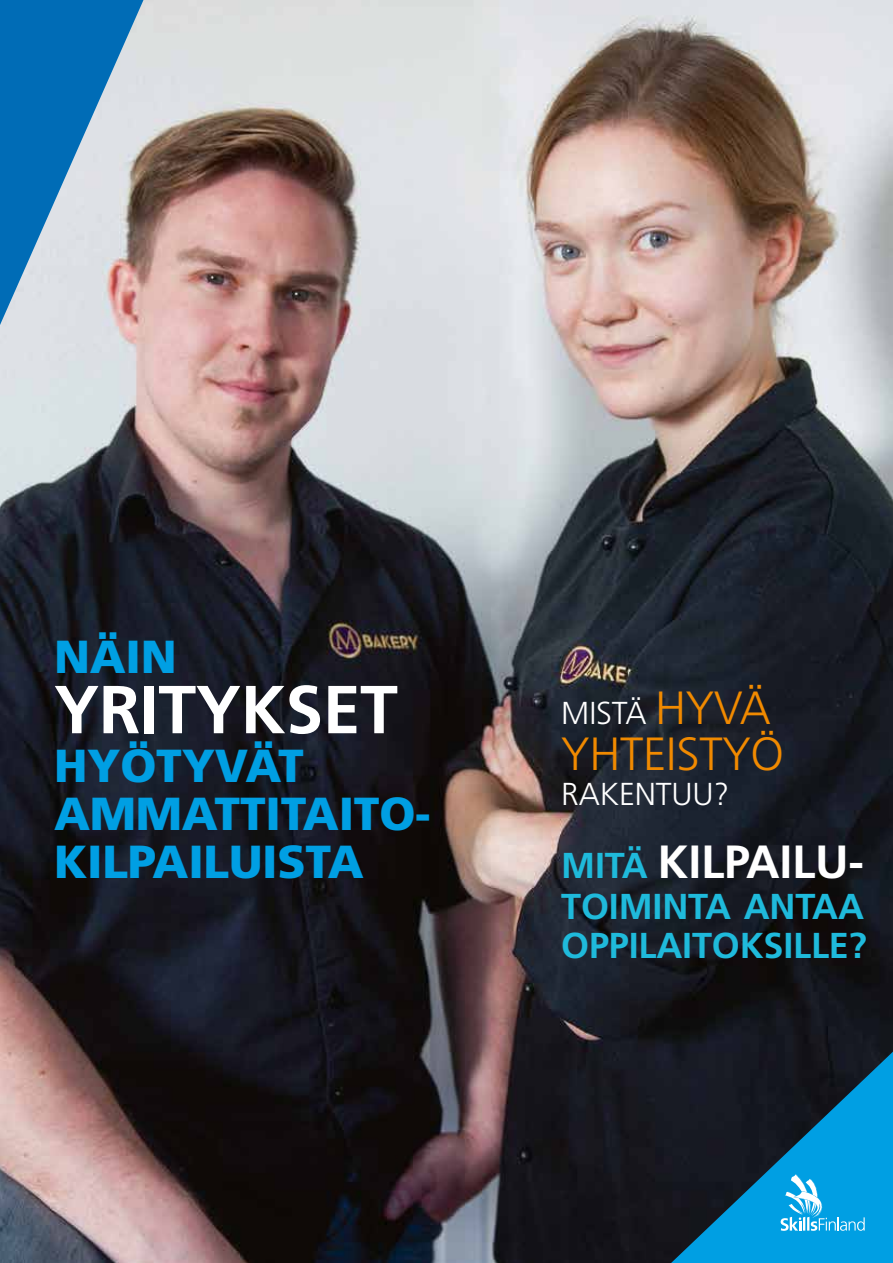
<style>
.page{position:relative;width:893px;height:1263px;background:#fff}
.page>*{position:absolute;margin:0;border:0;box-sizing:border-box;transform-origin:0 0}
.leipis{font:700 67.8px "Frutiger LT Std";letter-spacing:-.005em;color:#fff}
.leipis-2{font:700 46.5px "Frutiger LT Std";letter-spacing:-.005em;color:#fff}
.leipis-3{font:300 46.5px "Frutiger LT Std";letter-spacing:-.005em;color:#f18a00}
.leipis-4{font:900 46.35px/48.4px "Frutiger LT Std";letter-spacing:-.005em;color:#009fe3}
.leipis-5{font:700 36px/39px "Frutiger LT Std";letter-spacing:-.005em;color:#1fbadb}
.leipis-6{font:300 31.65px "Frutiger LT Std";letter-spacing:-.005em;color:#fff}
.s1{font-size:46.5px;color:#f18a00}
.s2{font-size:36px;color:#1fbadb}
</style>
<div class="page">
<img style="left:0;top:0;width:893px;height:1263px">
<svg style="left:600px;top:1021px;width:293px;height:242px;background:#0f3d56"></svg>
<svg style="left:0;top:0;width:143px;height:325px;background:#649cc5"></svg>
<svg style="left:781px;top:1174px;width:84px;height:57px;background:#33b2e8"></svg>
<p class="leipis-4" style="left:54px;top:632px;width:124px">NÄIN</p>
<p class="leipis" style="left:54px;top:670px;width:345px">YRITYKSET</p>
<p class="leipis-4" style="left:54px;top:741px;width:378px">HYÖTYVÄT<br>AMMATTITAITO-<br>KILPAILUISTA</p>
<p class="leipis-6" style="left:561px;top:695px;width:211px">MISTÄ <span class="s1">HYVÄ</span></p>
<p class="leipis-3" style="left:561px;top:728px;width:224px">YHTEISTYÖ</p>
<p class="leipis-6" style="left:561px;top:776px;width:169px">RAKENTUU?</p>
<p class="leipis-2" style="left:561px;top:835px;width:304px"><span class="s2">MITÄ</span> KILPAILU-</p>
<p class="leipis-5" style="left:561px;top:887px;width:307px">TOIMINTA ANTAA<br>OPPILAITOKSILLE?</p>
</div>
